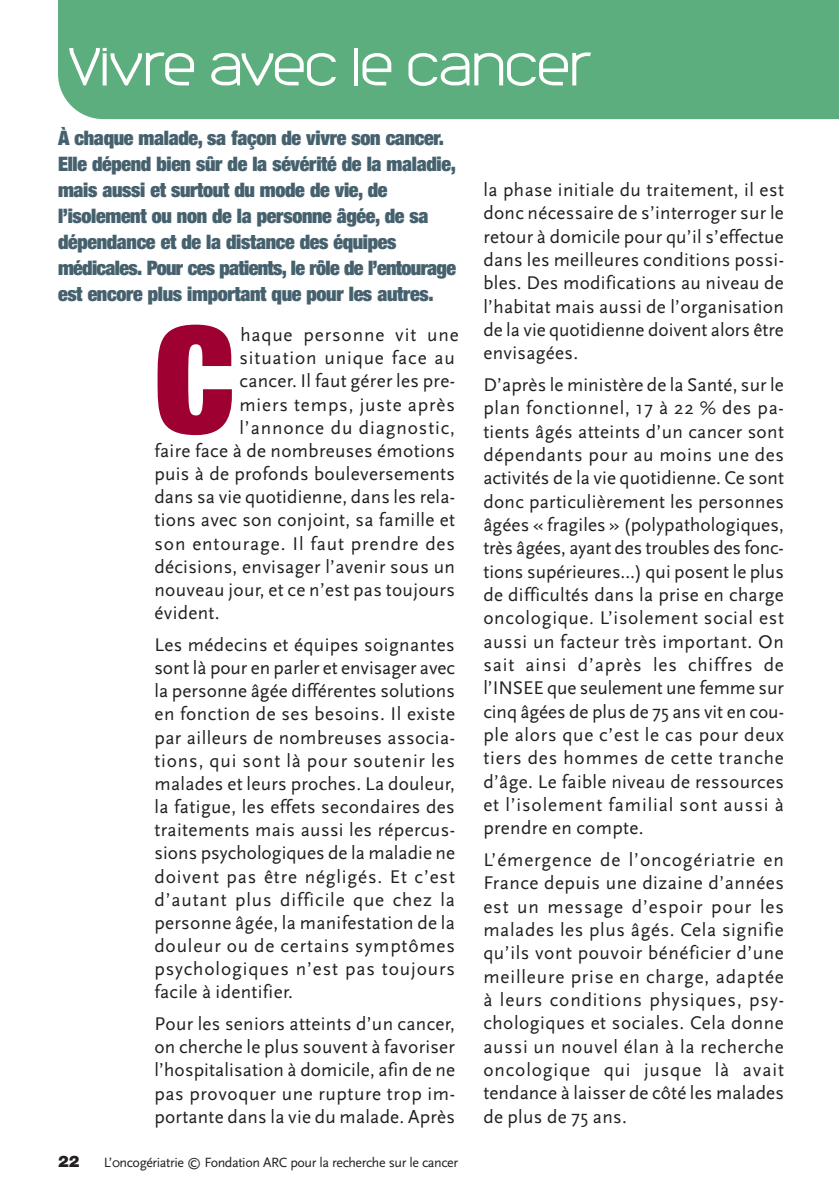
<style>
.page{position:relative;width:839px;height:1192px;background:#fff}
.page>*{position:absolute;margin:0;border:0;box-sizing:border-box;transform-origin:0 0}
.t1{font:900 expanded 148.8px "Helvetica Neue";color:#9e0131}
.t2{font:300 50px "Monark";color:#fff;scale:1.1 1}
.t3{font:900 expanded 20px/26px "Helvetica Neue";letter-spacing:-.015em;color:#46616e}
.t4{font:19.2px/23.4px "AD Scala Sans Romein";letter-spacing:.015em;color:#231f20;text-align:justify}
.t5{font:19.2px "AD Scala Sans Romein";letter-spacing:.045em;color:#231f20}
.t6{font:900 16px "Helvetica Neue";color:#231f20}
.t7{font:14px "AD Scala Sans Romein";letter-spacing:-.03em;color:#231f20}
</style>
<div class="page">
<div style="left:58px;top:0;width:781px;height:119px;background:#5dae7e"></div>
<h2 class="t2" style="left:68px;top:48px;width:477px">Vivre avec le cancer</h2>
<p class="t3" style="left:58px;top:124px;width:399px">À chaque malade, sa façon de vivre son cancer.<br>Elle dépend bien sûr de la sévérité de la maladie, mais aussi et surtout du mode de vie, de l’isolement ou non de la personne âgée, de sa dépendance et de la distance des équipes médicales. Pour ces patients, le rôle de l’entourage est encore plus important que pour les autres.</p>
<h1 class="t1" style="left:154px;top:285px;width:81px">C</h1>
<p class="t5" style="left:240px;top:327px;width:220px">haque personne vit une</p>
<p class="t5" style="left:239px;top:350px;width:217px">situation unique face au</p>
<p class="t4" style="left:239px;top:371px;width:217px">cancer. Il faut gérer les pre-</p>
<p class="t5" style="left:239px;top:397px;width:217px">miers temps, juste après</p>
<p class="t5" style="left:239px;top:420px;width:217px">l’annonce du diagnostic,</p>
<p class="t4" style="left:154px;top:441px;width:302px">faire face à de nombreuses émotions</p>
<p class="t4" style="left:154px;top:464px;width:302px">puis à de profonds bouleversements</p>
<p class="t4" style="left:154px;top:487px;width:302px">dans sa vie quotidienne, dans les rela-</p>
<p class="t4" style="left:154px;top:510px;width:302px">tions avec son conjoint, sa famille et</p>
<p class="t5" style="left:154px;top:536px;width:302px">son entourage. Il faut prendre des</p>
<p class="t4" style="left:154px;top:556px;width:302px">décisions, envisager l’avenir sous un</p>
<p class="t4" style="left:154px;top:580px;width:302px">nouveau jour, et ce n’est pas toujours</p>
<p class="t4" style="left:154px;top:603px;width:67px">évident.</p>
<p class="t4" style="left:154px;top:635px;width:302px">Les médecins et équipes soignantes sont là pour en parler et envisager avec la personne âgée différentes solutions en fonction de ses besoins. Il existe par ailleurs de nombreuses associa&shy;tions, qui sont là pour soutenir les malades et leurs proches. La douleur, la fatigue, les effets secondaires des traitements mais aussi les répercus&shy;sions psychologiques de la maladie ne doivent pas être négligés. Et c’est d’autant plus difficile que chez la personne âgée, la manifestation de la douleur ou de certains symptômes psychologiques n’est pas toujours facile à identifier.</p>
<p class="t4" style="left:154px;top:1014px;width:302px">Pour les seniors atteints d’un cancer, on cherche le plus souvent à favoriser l’hospitalisation à domicile, afin de ne pas provoquer une rupture trop im&shy;portante dans la vie du malade. Après</p>
<p class="t6" style="left:58px;top:1151px;width:23px">22</p>
<p class="t7" style="left:104px;top:1156px;width:356px">L’0ncogériatrie © Fondation ARC pour la recherche sur le cancer</p>
<p class="t4" style="left:483px;top:180px;width:302px">la phase initiale du traitement, il est donc nécessaire de s’interroger sur le retour à domicile pour qu’il s’effectue dans les meilleures conditions possi&shy;bles. Des modifications au niveau de l’habitat mais aussi de l’organisation de la vie quotidienne doivent alors être envisagées.</p>
<p class="t4" style="left:483px;top:375px;width:302px">D’après le ministère de la Santé, sur le plan fonctionnel, 17 à 22 % des pa&shy;tients âgés atteints d’un cancer sont dépendants pour au moins une des activités de la vie quotidienne. Ce sont donc particulièrement les personnes âgées « fragiles » (polypathologiques, très âgées, ayant des troubles des fonc&shy;tions supérieures…) qui posent le plus de difficultés dans la prise en charge oncologique. L’isolement social est aussi un facteur très important. On sait ainsi d’après les chiffres de l’INSEE que seulement une femme sur cinq âgées de plus de 75 ans vit en cou&shy;ple alors que c’est le cas pour deux tiers des hommes de cette tranche d’âge. Le faible niveau de ressources et l’isolement familial sont aussi à prendre en compte.</p>
<p class="t4" style="left:483px;top:850px;width:302px">L’émergence de l’oncogériatrie en France depuis une dizaine d’années est un message d’espoir pour les malades les plus âgés. Cela signifie qu’ils vont pouvoir bénéficier d’une meilleure prise en charge, adaptée à leurs conditions physiques, psy&shy;chologiques et sociales. Cela donne aussi un nouvel élan à la recherche oncologique qui jusque là avait tendance à laisser de côté les malades de plus de 75 ans.</p>
</div>
